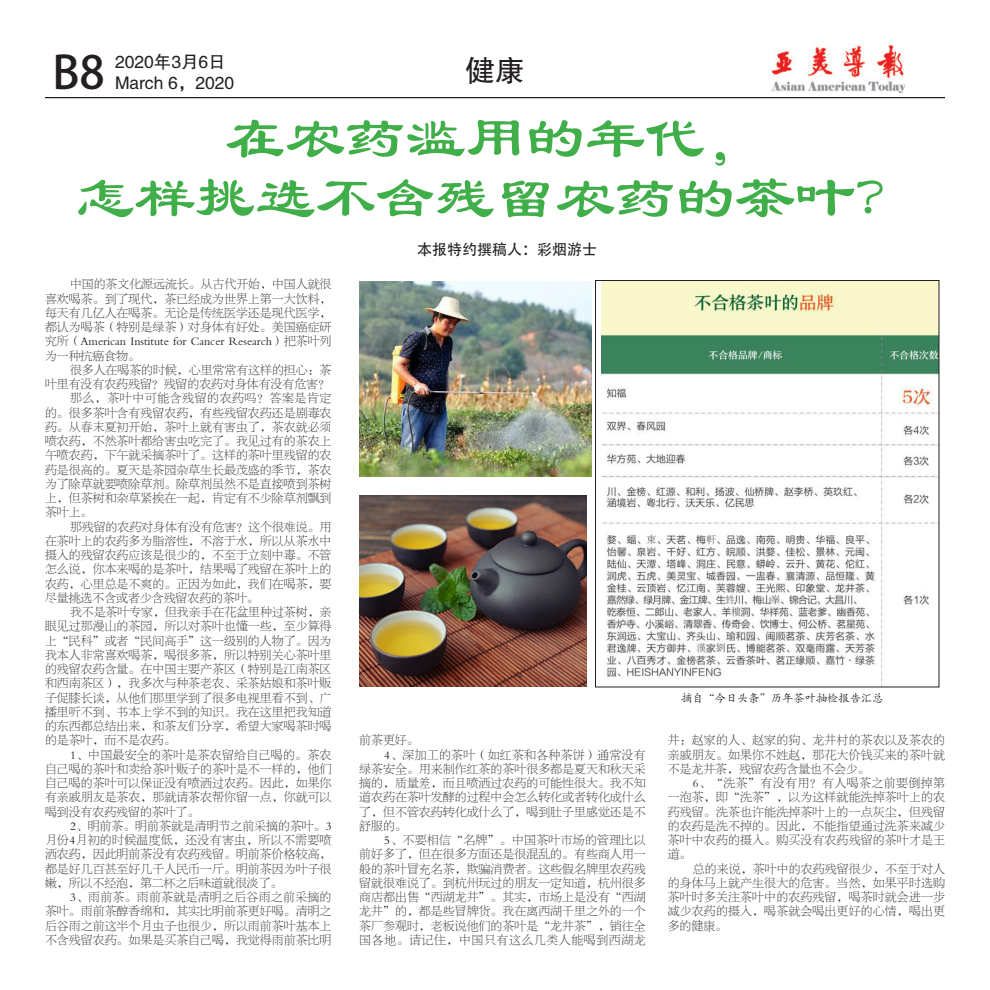
<style>
.page{position:relative;width:990px;height:990px;background:#fff}
.page>*{position:absolute;margin:0;border:0;box-sizing:border-box;transform-origin:0 0}
.t1{font:60px "FZLSJW GB1 0";color:#40ae49}
.t2{font:45px "Adobe Heiti Std";color:#231f20}
.t3{font:30px "FZHTJW GB1 0";color:#231f20}
.t4{font:17.5px "FZHTFW GB1 0";color:#231f20}
.t5{font:15px "Adobe Heiti Std";color:#231f20}
.t6{font:11.88px/14.2px "FZBSJW GB1 0";letter-spacing:.005em;color:#231f20;text-align:justify}
.t7{font:11.25px "FZKTJW GB1 0";color:#231f20}
</style>
<div class="page">
<hr style="left:45px;top:97px;width:900px;height:1px;background:#231f20">
<img style="left:771px;top:44px;width:135px;height:48px">
<img style="left:602px;top:282px;width:335px;height:403px">
<div style="left:595px;top:280px;width:344px;height:407px;border:1px solid #231f20"></div>
<img style="left:359px;top:281px;width:233px;height:196px">
<img style="left:359px;top:495px;width:228px;height:192px">
<p class="t2" style="left:53px;top:46px;width:54px">B8</p>
<p class="t4" style="left:115px;top:53px;width:112px">2020年3月6日</p>
<p class="t4" style="left:115px;top:74px;width:121px">March 6，2020</p>
<p class="t3" style="left:465px;top:54px;width:61px">健康</p>
<p class="t1" style="left:225px;top:106px;width:541px">在农药滥用的年代，</p>
<p class="t1" style="left:75px;top:166px;width:841px">怎样挑选不含残留农药的茶叶？</p>
<p class="t5" style="left:417px;top:241px;width:181px">本报特约撰稿人：彩烟游士</p>
<p class="t6" style="left:45px;top:278px;width:288px;text-indent:25px">中国的茶文化源远流长。从古代开始，中国人就很喜欢喝茶。到了现代，茶已经成为世界上第一大饮料，每天有几亿人在喝茶。无论是传统医学还是现代医学，都认为喝茶（特别是绿茶）对身体有好处。美国癌症研究所（American Institute for Cancer Research）把茶叶列为一种抗癌食物。</p>
<p class="t6" style="left:45px;top:363px;width:288px;text-align:right">很多人在喝茶的时候，心里常常有这样的担心：茶<br>叶里有没有农药残留？残留的农药对身体有没有危害？</p>
<p class="t6" style="left:45px;top:392px;width:288px;text-indent:25px">那么，茶叶中可能含残留的农药吗？答案是肯定的。很多茶叶含有残留农药，有些残留农药还是剧毒农药。从春末夏初开始，茶叶上就有害虫了，茶农就必须喷农药，不然茶叶都给害虫吃完了。我见过有的茶农上午喷农药，下午就采摘茶叶了。这样的茶叶里残留的农药是很高的。夏天是茶园杂草生长最茂盛的季节，茶农为了除草就要喷除草剂。除草剂虽然不是直接喷到茶树上，但茶树和杂草紧挨在一起，肯定有不少除草剂飘到茶叶上。</p>
<p class="t6" style="left:45px;top:520px;width:288px;text-indent:25px">那残留的农药对身体有没有危害？这个很难说。用在茶叶上的农药多为脂溶性，不溶于水，所以从茶水中摄入的残留农药应该是很少的，不至于立刻中毒。不管怎么说，你本来喝的是茶叶，结果喝了残留在茶叶上的农药，心里总是不爽的。正因为如此，我们在喝茶，要尽量挑选不含或者少含残留农药的茶叶。</p>
<p class="t6" style="left:45px;top:605px;width:288px;text-indent:25px">我不是茶叶专家，但我亲手在花盆里种过茶树，亲眼见过那漫山的茶园，所以对茶叶也懂一些，至少算得上“民科”或者“民间高手”这一级别的人物了。因为我本人非常喜欢喝茶，喝很多茶，所以特别关心茶叶里的残留农药含量。在中国主要产茶区（特别是江南茶区和西南茶区），我多次与种茶老农、采茶姑娘和茶叶贩子促膝长谈，从他们那里学到了很多电视里看不到、广播里听不到、书本上学不到的知识。我在这里把我知道的东西都总结出来，和茶友们分享，希望大家喝茶时喝的是茶叶，而不是农药。</p>
<p class="t6" style="left:45px;top:748px;width:288px;text-indent:25px">1、中国最安全的茶叶是茶农留给自己喝的。茶农自己喝的茶叶和卖给茶叶贩子的茶叶是不一样的，他们自己喝的茶叶可以保证没有喷洒过农药。因此，如果你有亲戚朋友是茶农，那就请茶农帮你留一点，你就可以喝到没有农药残留的茶叶了。</p>
<p class="t6" style="left:45px;top:819px;width:288px;text-indent:25px">2、明前茶。明前茶就是清明节之前采摘的茶叶。3月份4月初的时候温度低，还没有害虫，所以不需要喷洒农药，因此明前茶没有农药残留。明前茶价格较高，都是好几百甚至好几千人民币一斤。明前茶因为叶子很嫩，所以不经泡，第二杯之后味道就很淡了。</p>
<p class="t6" style="left:45px;top:890px;width:288px;text-indent:25px">3、雨前茶。雨前茶就是清明之后谷雨之前采摘的茶叶。雨前茶醇香绵和，其实比明前茶更好喝。清明之后谷雨之前这半个月虫子也很少，所以雨前茶叶基本上不含残留农药。如果是买茶自己喝，我觉得雨前茶比明</p>
<p class="t6" style="left:359px;top:734px;width:61px">前茶更好。</p>
<p class="t6" style="left:359px;top:748px;width:288px;text-indent:25px">4、深加工的茶叶（如红茶和各种茶饼）通常没有绿茶安全。用来制作红茶的茶叶很多都是夏天和秋天采摘的，质量差，而且喷洒过农药的可能性很大。我不知道农药在茶叶发酵的过程中会怎么转化或者转化成什么了，但不管农药转化成什么了，喝到肚子里感觉还是不舒服的。</p>
<p class="t6" style="left:359px;top:833px;width:288px;text-indent:25px">5、不要相信“名牌”。中国茶叶市场的管理比以前好多了，但在很多方面还是很混乱的。有些商人用一般的茶叶冒充名茶，欺骗消费者。这些假名牌里农药残留就很难说了。到杭州玩过的朋友一定知道，杭州很多商店都出售“西湖龙井”。其实，市场上是没有“西湖龙井”的，都是些冒牌货。我在离西湖千里之外的一个茶厂参观时，老板说他们的茶叶是“龙井茶”，销往全国各地。请记住，中国只有这么几类人能喝到西湖龙</p>
<p class="t7" style="left:681px;top:692px;width:204px">摘自“今日头条”历年茶叶抽检报告汇总</p>
<p class="t6" style="left:668px;top:734px;width:279px">井：赵家的人、赵家的狗、龙井村的茶农以及茶农的亲戚朋友。如果你不姓赵，那花大价钱买来的茶叶就不是龙井茶，残留农药含量也不会少。</p>
<p class="t6" style="left:668px;top:776px;width:279px;text-indent:25px">6、“洗茶”有没有用？有人喝茶之前要倒掉第一泡茶，即“洗茶”，以为这样就能洗掉茶叶上的农药残留。洗茶也许能洗掉茶叶上的一点灰尘，但残留的农药是洗不掉的。因此，不能指望通过洗茶来减少茶叶中农药的摄入。购买没有农药残留的茶叶才是王道。</p>
<p class="t6" style="left:668px;top:862px;width:279px;text-indent:25px">总的来说，茶叶中的农药残留很少，不至于对人的身体马上就产生很大的危害。当然，如果平时选购茶叶时多关注茶叶中的农药残留，喝茶时就会进一步减少农药的摄入，喝茶就会喝出更好的心情，喝出更多的健康。</p>
</div>
